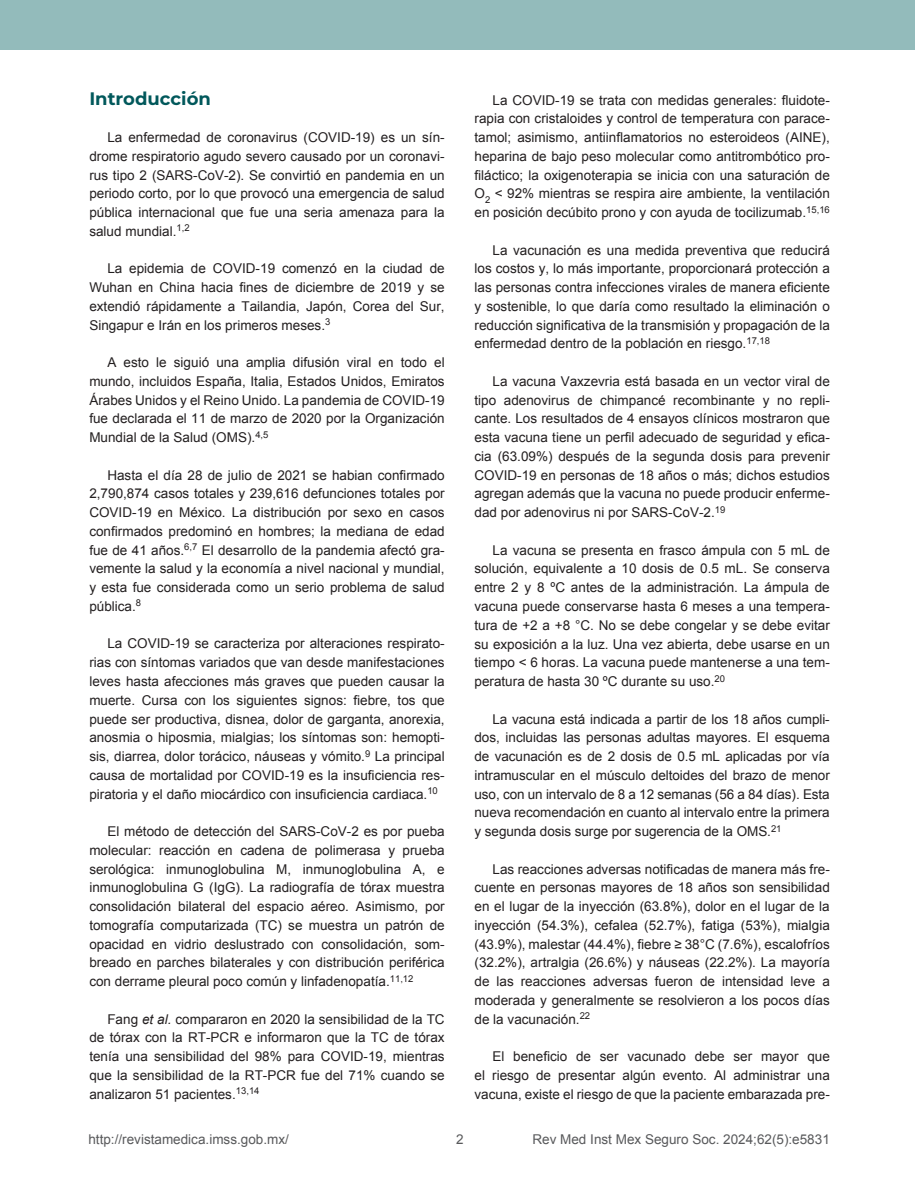
<style>
.page{position:relative;width:915px;height:1191px;background:#fff}
.page>*{position:absolute;margin:0;border:0;box-sizing:border-box;transform-origin:0 0}
.t1{font:700 18px "Montserrat";color:#01585b}
.t2{font:13.5px/18.8px "Arial";color:#231f20;text-align:justify}
.t3{font:13.5px "Arial";color:#58595b}
.s1{font-style:italic}
</style>
<div class="page">
<div style="left:0;top:0;width:914px;height:50px;background:#93bbbb"></div>
<h1 class="t1" style="left:89px;top:85px;width:123px">Introducción</h1>
<p class="t2" style="left:89px;top:128px;width:357px;text-indent:18px">La enfermedad de coronavirus (COVID-19) es un sín&shy;drome respiratorio agudo severo causado por un coronavi&shy;rus tipo 2 (SARS-CoV-2). Se convirtió en pandemia en un periodo corto, por lo que provocó una emergencia de salud pública internacional que fue una seria amenaza para la salud mundial.<sup>1,2</sup></p>
<p class="t2" style="left:89px;top:259px;width:357px;text-indent:18px">La epidemia de COVID-19 comenzó en la ciudad de Wuhan en China hacia fines de diciembre de 2019 y se extendió rápidamente a Tailandia, Japón, Corea del Sur, Singapur e Irán en los primeros meses.<sup>3</sup></p>
<p class="t2" style="left:89px;top:353px;width:357px;text-indent:18px">A esto le siguió una amplia difusión viral en todo el mundo, incluidos España, Italia, Estados Unidos, Emiratos Árabes Unidos y el Reino Unido. La pandemia de COVID-19 fue declarada el 11 de marzo de 2020 por la Organización Mundial de la Salud (OMS).<sup>4,5</sup></p>
<p class="t2" style="left:89px;top:466px;width:357px;text-indent:18px">Hasta el día 28 de julio de 2021 se habian confirmado 2,790,874 casos totales y 239,616 defunciones totales por COVID-19 en México. La distribución por sexo en casos confirmados predominó en hombres; la mediana de edad fue de 41 años.<sup>6,7</sup> El desarrollo de la pandemia afectó gra&shy;vemente la salud y la economía a nivel nacional y mundial, y esta fue considerada como un serio problema de salud pública.<sup>8</sup></p>
<p class="t2" style="left:89px;top:634px;width:357px;text-indent:18px">La COVID-19 se caracteriza por alteraciones respirato&shy;rias con síntomas variados que van desde manifestaciones leves hasta afecciones más graves que pueden causar la muerte. Cursa con los siguientes signos: fiebre, tos que puede ser productiva, disnea, dolor de garganta, anorexia, anosmia o hiposmia, mialgias; los síntomas son: hemopti&shy;sis, diarrea, dolor torácico, náuseas y vómito.<sup>9</sup> La principal causa de mortalidad por COVID-19 es la insuficiencia res&shy;piratoria y el daño miocárdico con insuficiencia cardiaca.<sup>10</sup></p>
<p class="t2" style="left:89px;top:822px;width:357px;text-indent:18px">El método de detección del SARS-CoV-2 es por pueba molecular: reacción en cadena de polimerasa y prueba serológica: inmunoglobulina M, inmunoglobulina A, e inmunoglobulina G (IgG). La radiografía de tórax muestra consolidación bilateral del espacio aéreo. Asimismo, por tomografía computarizada (TC) se muestra un patrón de opacidad en vidrio deslustrado con consolidación, som&shy;breado en parches bilaterales y con distribución periférica con derrame pleural poco común y linfadenopatía.<sup>11,12</sup></p>
<p class="t2" style="left:89px;top:1009px;width:357px;text-indent:18px">Fang <span class="s1">et al.</span> compararon en 2020 la sensibilidad de la TC de tórax con la RT-PCR e informaron que la TC de tórax tenía una sensibilidad del 98% para COVID-19, mientras que la sensibilidad de la RT-PCR fue del 71% cuando se analizaron 51 pacientes.<sup>13,14</sup></p>
<p class="t2" style="left:474px;top:91px;width:357px;text-indent:18px">La COVID-19 se trata con medidas generales: fluidote&shy;rapia con cristaloides y control de temperatura con parace&shy;tamol; asimismo, antiinflamatorios no esteroideos (AINE), heparina de bajo peso molecular como antitrombótico pro&shy;filáctico; la oxigenoterapia se inicia con una saturación de O<sub>2</sub> &lt; 92% mientras se respira aire ambiente, la ventilación en posición decúbito prono y con ayuda de tocilizumab.<sup>15,16</sup></p>
<p class="t2" style="left:474px;top:241px;width:357px;text-indent:18px">La vacunación es una medida preventiva que reducirá los costos y, lo más importante, proporcionará protección a las personas contra infecciones virales de manera eficiente y sostenible, lo que daría como resultado la eliminación o reducción significativa de la transmisión y propagación de la enfermedad dentro de la población en riesgo.<sup>17,18</sup></p>
<p class="t2" style="left:474px;top:372px;width:357px;text-indent:18px">La vacuna Vaxzevria está basada en un vector viral de tipo adenovirus de chimpancé recombinante y no repli&shy;cante. Los resultados de 4 ensayos clínicos mostraron que esta vacuna tiene un perfil adecuado de seguridad y efica&shy;cia (63.09%) después de la segunda dosis para prevenir COVID-19 en personas de 18 años o más; dichos estudios agregan además que la vacuna no puede producir enferme&shy;dad por adenovirus ni por SARS-CoV-2.<sup>19</sup></p>
<p class="t2" style="left:474px;top:541px;width:357px;text-indent:18px">La vacuna se presenta en frasco ámpula con 5 mL de solución, equivalente a 10 dosis de 0.5 mL. Se conserva entre 2 y 8 ºC antes de la administración. La ámpula de vacuna puede conservarse hasta 6 meses a una tempera&shy;tura de +2 a +8 °C. No se debe congelar y se debe evitar su exposición a la luz. Una vez abierta, debe usarse en un tiempo &lt; 6 horas. La vacuna puede mantenerse a una tem&shy;peratura de hasta 30 ºC durante su uso.<sup>20</sup></p>
<p class="t2" style="left:474px;top:709px;width:357px;text-indent:18px">La vacuna está indicada a partir de los 18 años cumpli&shy;dos, incluidas las personas adultas mayores. El esquema de vacunación es de 2 dosis de 0.5 mL aplicadas por vía intramuscular en el músculo deltoides del brazo de menor uso, con un intervalo de 8 a 12 semanas (56 a 84 días). Esta nueva recomendación en cuanto al intervalo entre la primera y segunda dosis surge por sugerencia de la OMS.<sup>21</sup></p>
<p class="t2" style="left:474px;top:859px;width:357px;text-indent:18px">Las reacciones adversas notificadas de manera más fre&shy;cuente en personas mayores de 18 años son sensibilidad en el lugar de la inyección (63.8%), dolor en el lugar de la inyección (54.3%), cefalea (52.7%), fatiga (53%), mialgia (43.9%), malestar (44.4%), fiebre ≥ 38°C (7.6%), escalofríos (32.2%), artralgia (26.6%) y náuseas (22.2%). La mayoría de las reacciones adversas fueron de intensidad leve a moderada y generalmente se resolvieron a los pocos días de la vacunación.<sup>22</sup></p>
<p class="t2" style="left:474px;top:1047px;width:357px;text-indent:18px">El beneficio de ser vacunado debe ser mayor que el riesgo de presentar algún evento. Al administrar una vacuna, existe el riesgo de que la paciente embarazada pre-</p>
<p class="t3" style="left:88px;top:1130px;width:202px">http://revistamedica.imss.gob.mx/</p>
<p class="t3" style="left:456px;top:1130px;width:9px">2</p>
<p class="t3" style="left:532px;top:1130px;width:299px">Rev Med Inst Mex Seguro Soc. 2024;62(5):e5831</p>
</div>
